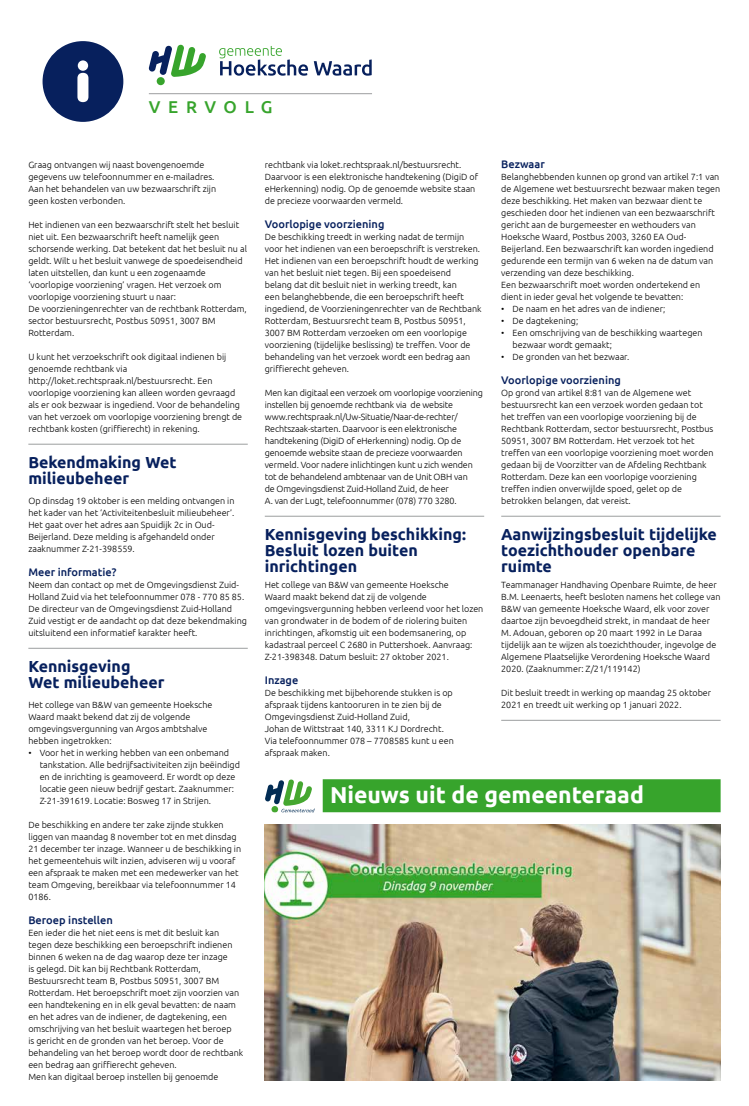
<style>
.page{position:relative;width:749px;height:1106px;background:#fff}
.page>*{position:absolute;margin:0;border:0;box-sizing:border-box;transform-origin:0 0}
.t1{font:700 23px "Ubuntu";color:#fff}
.t2{font:500 17.1px "Ubuntu";letter-spacing:.445em;color:#37a42c}
.t3{font:700 16px/16px "Ubuntu";color:#07205d}
.t4{font:500 11px "Ubuntu";color:#07205d}
.t5{font:300 9px/12px "Ubuntu";color:#000}
</style>
<div class="page">
<svg style="left:219px;top:46px;width:89px;height:30px"></svg>
<svg style="left:314px;top:59px;width:57px;height:17px"></svg>
<div style="left:157px;top:77px;width:8px;height:8px;background:#37a42c;border-radius:50%"></div>
<svg style="left:148px;top:44px;width:58px;height:33px"></svg>
<hr style="left:149px;top:93px;width:223px;height:1px;background:#9c9e9f">
<div style="left:43px;top:41px;width:80px;height:81px;background:#07205d;border-radius:50%"></div>
<svg style="left:77px;top:60px;width:11px;height:42px"></svg>
<hr style="left:28px;top:444px;width:220px;height:1px;background:#9c9e9f">
<hr style="left:28px;top:648px;width:220px;height:1px;background:#9c9e9f">
<img style="left:265px;top:824px;width:455px;height:256px">
<hr style="left:265px;top:516px;width:219px;height:1px;background:#9c9e9f">
<hr style="left:501px;top:516px;width:219px;height:1px;background:#9c9e9f">
<hr style="left:501px;top:720px;width:219px;height:1px;background:#9c9e9f">
<div style="left:265px;top:779px;width:455px;height:33px;background:#37a42c"></div>
<svg style="left:265px;top:779px;width:58px;height:34px"></svg>
<h2 class="t2" style="left:149px;top:96px;width:125px">VERVOLG</h2>
<p class="t5" style="left:28px;top:159px;width:189px">Graag ontvangen wij naast bovengenoemde gegevens uw telefoonnummer en e-mailadres.<br>Aan het behandelen van uw bezwaarschrift zijn geen kosten verbonden.</p>
<p class="t5" style="left:28px;top:219px;width:220px">Het indienen van een bezwaarschrift stelt het besluit niet uit. Een bezwaarschrift heeft namelijk geen schorsende werking. Dat betekent dat het besluit nu al geldt. Wilt u het besluit vanwege de spoedeisendheid laten uitstellen, dan kunt u een zogenaamde ‘voorlopige voorziening’ vragen. Het verzoek om voorlopige voorziening stuurt u naar:<br>De voorzieningenrechter van de rechtbank Rotterdam, sector bestuursrecht, Postbus 50951, 3007 BM Rotterdam.</p>
<p class="t5" style="left:28px;top:351px;width:215px">U kunt het verzoekschrift ook digitaal indienen bij genoemde rechtbank via http://loket.rechtspraak.nl/bestuursrecht. Een voorlopige voorziening kan alleen worden gevraagd als er ook bezwaar is ingediend. Voor de behandeling van het verzoek om voorlopige voorziening brengt de rechtbank kosten (griffierecht) in rekening.</p>
<h3 class="t3" style="left:28px;top:454px;width:149px">Bekendmaking Wet milieubeheer</h3>
<p class="t5" style="left:28px;top:495px;width:208px">Op dinsdag 19 oktober is een melding ontvangen in het kader van het ‘Activiteitenbesluit milieubeheer’.<br>Het gaat over het adres aan Spuidijk 2c in Oud-Beijerland. Deze melding is afgehandeld onder zaaknummer Z-21-398559.</p>
<p class="t4" style="left:28px;top:565px;width:90px">Meer informatie?</p>
<p class="t5" style="left:28px;top:579px;width:220px">Neem dan contact op met de Omgevingsdienst Zuid-Holland Zuid via het telefoonnummer 078 - 770 85 85.<br>De directeur van de Omgevingsdienst Zuid-Holland Zuid vestigt er de aandacht op dat deze bekendmaking uitsluitend een informatief karakter heeft.</p>
<h3 class="t3" style="left:28px;top:658px;width:138px">Kennisgeving<br>Wet milieubeheer</h3>
<p class="t5" style="left:28px;top:699px;width:185px">Het college van B&amp;W van gemeente Hoeksche Waard maakt bekend dat zij de volgende omgevingsvergunning van Argos ambtshalve hebben ingetrokken:</p>
<p class="t5" style="left:40px;top:747px;width:202px;text-indent:-11px">• Voor het in werking hebben van een onbemand tankstation. Alle bedrijfsactiviteiten zijn beëindigd en de inrichting is geamoveerd. Er wordt op deze locatie geen nieuw bedrijf gestart. Zaaknummer:<br>Z-21-391619. Locatie: Bosweg 17 in Strijen.</p>
<p class="t5" style="left:28px;top:819px;width:214px">De beschikking en andere ter zake zijnde stukken liggen van maandag 8 november tot en met dinsdag 21 december ter inzage. Wanneer u de beschikking in het gemeentehuis wilt inzien, adviseren wij u vooraf een afspraak te maken met een medewerker van het team Omgeving, bereikbaar via telefoonnummer 14<br>0186.</p>
<p class="t4" style="left:28px;top:913px;width:86px">Beroep instellen</p>
<p class="t5" style="left:28px;top:927px;width:216px">Een ieder die het niet eens is met dit besluit kan tegen deze beschikking een beroepschrift indienen binnen 6 weken na de dag waarop deze ter inzage<br>is gelegd. Dit kan bij Rechtbank Rotterdam, Bestuursrecht team B, Postbus 50951, 3007 BM Rotterdam. Het beroepschrift moet zijn voorzien van een handtekening en in elk geval bevatten: de naam en het adres van de indiener, de dagtekening, een omschrijving van het besluit waartegen het beroep<br>is gericht en de gronden van het beroep. Voor de behandeling van het beroep wordt door de rechtbank een bedrag aan griffierecht geheven.<br>Men kan digitaal beroep instellen bij genoemde</p>
<p class="t5" style="left:265px;top:159px;width:215px">rechtbank via loket.rechtspraak.nl/bestuursrecht.<br>Daarvoor is een elektronische handtekening (DigiD of eHerkenning) nodig. Op de genoemde website staan de precieze voorwaarden vermeld.</p>
<p class="t4" style="left:265px;top:217px;width:121px">Voorlopige voorziening</p>
<p class="t5" style="left:265px;top:231px;width:218px">De beschikking treedt in werking nadat de termijn voor het indienen van een beroepschrift is verstreken.<br>Het indienen van een beroepschrift houdt de werking van het besluit niet tegen. Bij een spoedeisend<br>belang dat dit besluit niet in werking treedt, kan<br>een belanghebbende, die een beroepschrift heeft ingediend, de Voorzieningenrechter van de Rechtbank Rotterdam, Bestuursrecht team B, Postbus 50951, 3007 BM Rotterdam verzoeken om een voorlopige voorziening (tijdelijke beslissing) te treffen. Voor de behandeling van het verzoek wordt een bedrag aan griffierecht geheven.</p>
<p class="t5" style="left:265px;top:387px;width:220px">Men kan digitaal een verzoek om voorlopige voorziening instellen bij genoemde rechtbank via de website www.rechtspraak.nl/Uw-Situatie/Naar-de-rechter/ Rechtszaak-starten. Daarvoor is een elektronische handtekening (DigiD of eHerkenning) nodig. Op de genoemde website staan de precieze voorwaarden vermeld. Voor nadere inlichtingen kunt u zich wenden tot de behandelend ambtenaar van de Unit OBH van<br>de Omgevingsdienst Zuid-Holland Zuid, de heer<br>A. van der Lugt, telefoonnummer (078) 770 3280.</p>
<h3 class="t3" style="left:265px;top:526px;width:203px">Kennisgeving beschikking:<br>Besluit lozen buiten inrichtingen</h3>
<p class="t5" style="left:265px;top:579px;width:220px">Het college van B&amp;W van gemeente Hoeksche<br>Waard maakt bekend dat zij de volgende omgevingsvergunning hebben verleend voor het lozen van grondwater in de bodem of de riolering buiten inrichtingen, afkomstig uit een bodemsanering, op kadastraal perceel C 2680 in Puttershoek. Aanvraag:<br>Z-21-398348. Datum besluit: 27 oktober 2021.</p>
<p class="t4" style="left:265px;top:673px;width:35px">Inzage</p>
<p class="t5" style="left:265px;top:687px;width:190px">De beschikking met bijbehorende stukken is op afspraak tijdens kantooruren in te zien bij de Omgevingsdienst Zuid-Holland Zuid,<br>Johan de Wittstraat 140, 3311 KJ Dordrecht.<br>Via telefoonnummer 078 – 7708585 kunt u een afspraak maken.</p>
<p class="t4" style="left:501px;top:157px;width:45px">Bezwaar</p>
<p class="t5" style="left:501px;top:171px;width:220px">Belanghebbenden kunnen op grond van artikel 7:1 van de Algemene wet bestuursrecht bezwaar maken tegen deze beschikking. Het maken van bezwaar dient te geschieden door het indienen van een bezwaarschrift gericht aan de burgemeester en wethouders van Hoeksche Waard, Postbus 2003, 3260 EA Oud-Beijerland. Een bezwaarschrift kan worden ingediend gedurende een termijn van 6 weken na de datum van verzending van deze beschikking.<br>Een bezwaarschrift moet worden ondertekend en dient in ieder geval het volgende te bevatten:</p>
<p class="t5" style="left:501px;top:303px;width:165px">• De naam en het adres van de indiener;</p>
<p class="t5" style="left:501px;top:315px;width:79px">• De dagtekening;</p>
<p class="t5" style="left:512px;top:327px;width:191px;text-indent:-11px">• Een omschrijving van de beschikking waartegen bezwaar wordt gemaakt;</p>
<p class="t5" style="left:501px;top:351px;width:130px">• De gronden van het bezwaar.</p>
<p class="t4" style="left:501px;top:373px;width:121px">Voorlopige voorziening</p>
<p class="t5" style="left:501px;top:387px;width:214px">Op grond van artikel 8:81 van de Algemene wet bestuursrecht kan een verzoek worden gedaan tot het treffen van een voorlopige voorziening bij de Rechtbank Rotterdam, sector bestuursrecht, Postbus 50951, 3007 BM Rotterdam. Het verzoek tot het treffen van een voorlopige voorziening moet worden gedaan bij de Voorzitter van de Afdeling Rechtbank Rotterdam. Deze kan een voorlopige voorziening treffen indien onverwijlde spoed, gelet op de betrokken belangen, dat vereist.</p>
<h3 class="t3" style="left:501px;top:526px;width:217px">Aanwijzingsbesluit tijdelijke toezichthouder openbare ruimte</h3>
<p class="t5" style="left:501px;top:579px;width:221px">Teammanager Handhaving Openbare Ruimte, de heer B.M. Leenaerts, heeft besloten namens het college van B&amp;W van gemeente Hoeksche Waard, elk voor zover daartoe zijn bevoegdheid strekt, in mandaat de heer M. Adouan, geboren op 20 maart 1992 in Le Daraa tijdelijk aan te wijzen als toezichthouder, ingevolge de Algemene Plaatselijke Verordening Hoeksche Waard 2020. (Zaaknummer: Z/21/119142)</p>
<p class="t5" style="left:501px;top:687px;width:211px">Dit besluit treedt in werking op maandag 25 oktober<br>2021 en treedt uit werking op 1 januari 2022.</p>
<h1 class="t1" style="left:330px;top:781px;width:315px">Nieuws uit de gemeenteraad</h1>
</div>
